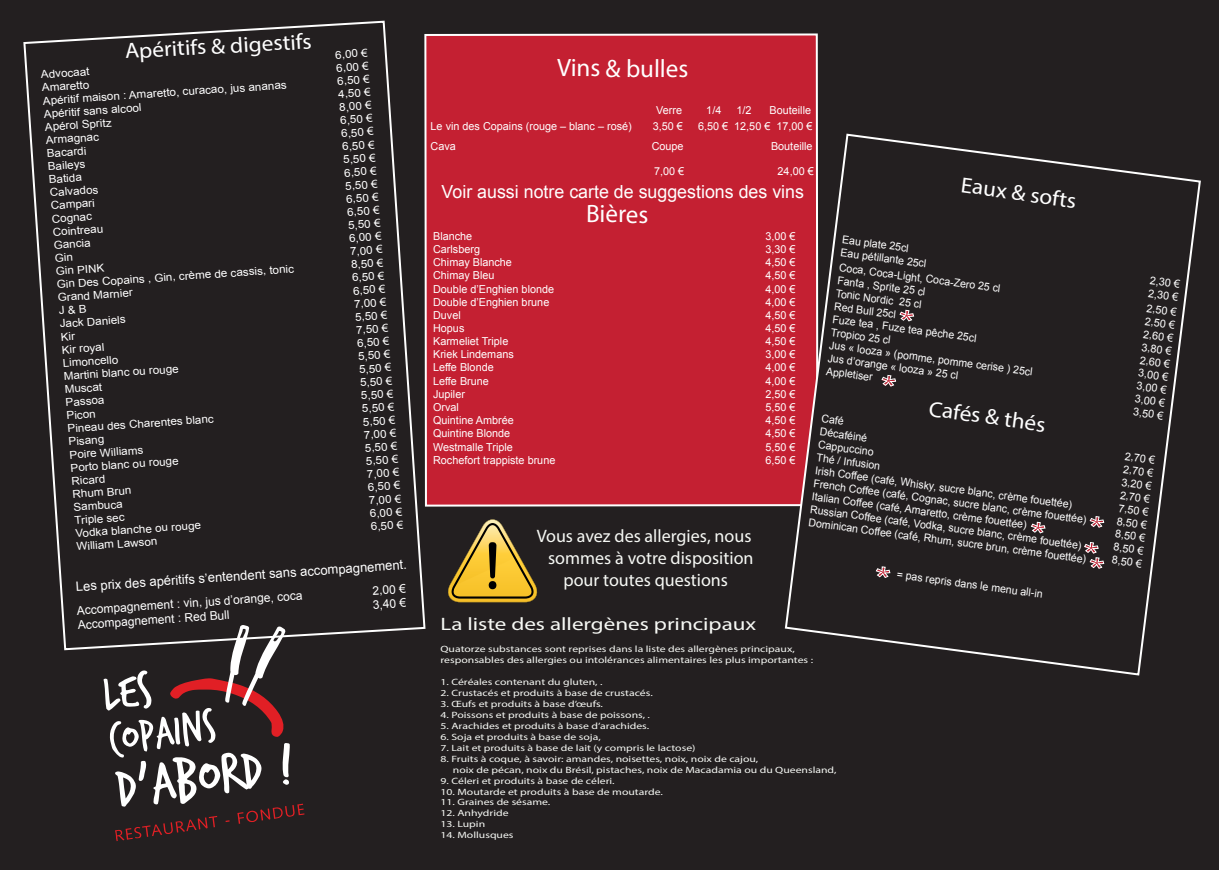
<style>
.page{position:relative;width:1219px;height:871px;background:#fff}
.page>*{position:absolute;margin:0;border:0;box-sizing:border-box;transform-origin:0 0}
.t1{font:33.1px/26.6px "Arial";color:#c42032;text-align:right;scale:1.27 1}
.t2{font:25.2px "Myriad Pro";letter-spacing:-.01em;color:#fff}
.t3{font:21.9px "Myriad Pro";color:#fff;scale:1.06 1}
.t4{font:18px "Myriad Pro";color:#f6f8f4}
.t5{font:18px "Arial";color:#fff}
.t6{font:18px "Myriad Pro";color:#f6f8f4;scale:1.28 1}
.t7{font:13px "Arial";color:#fff}
.t8{font:12px "Arial";color:#fff}
.t9{font:10.9px/13.1px "Arial";color:#fff}
.t10{font:10.9px/13.1px "Arial";color:#fff;scale:1.06 1}
.t11{font:9.1px/11px "Myriad Pro";color:#f6f8f4;scale:1.28 1}
</style>
<div class="page">
<div style="left:0;top:0;width:1219px;height:869px;background:#231f20"></div>
<svg style="left:23px;top:20px;width:403px;height:631px"></svg>
<div style="left:423px;top:32px;width:395px;height:475px;background:#c42032"></div>
<svg style="left:784px;top:132px;width:417px;height:544px"></svg>
<svg style="left:104px;top:624px;width:200px;height:217px"></svg>
<svg style="left:1090px;top:516px;width:14px;height:11px"></svg>
<svg style="left:1031px;top:522px;width:14px;height:11px"></svg>
<svg style="left:1084px;top:542px;width:20px;height:26px"></svg>
<svg style="left:448px;top:519px;width:90px;height:83px"></svg>
<svg style="left:876px;top:566px;width:14px;height:12px"></svg>
<svg style="left:881px;top:374px;width:15px;height:12px"></svg>
<svg style="left:899px;top:309px;width:15px;height:12px"></svg>
<h3 class="t3" style="left:124px;top:37px;width:178px;rotate:-3deg">Apéritifs &amp; digestifs</h3>
<p class="t10" style="left:41px;top:68px;width:232px;rotate:-4deg">Advocaat<br>Amaretto<br>Apéritif maison : Amaretto, curacao, jus ananas<br>Apéritif sans alcool<br>Apérol Spritz<br>Armagnac<br>Bacardi<br>Baileys<br>Batida<br>Calvados<br>Campari<br>Cognac<br>Cointreau<br>Gancia<br>Gin<br>Gin PINK<br>Gin Des Copains , Gin, crème de cassis, tonic<br>Grand Marnier<br>J &amp; B<br>Jack Daniels<br>Kir<br>Kir royal<br>Limoncello<br>Martini blanc ou rouge<br>Muscat<br>Passoa<br>Picon<br>Pineau des Charentes blanc<br>Pisang<br>Poire Williams<br>Porto blanc ou rouge<br>Ricard<br>Rhum Brun<br>Sambuca<br>Triple sec<br>Vodka blanche ou rouge<br>William Lawson</p>
<p class="t10" style="left:335px;top:48px;width:34px;rotate:-4deg">6,00 €<br>6,00 €<br>6,50 €<br>4,50 €<br>8,00 €<br>6,50 €<br>6,50 €<br>6,50 €<br>5,50 €<br>6,50 €<br>5,50 €<br>6,50 €<br>6,50 €<br>5,50 €<br>6,00 €<br>7,00 €<br>8,50 €<br>6,50 €<br>6,50 €<br>7,00 €<br>5,50 €<br>7,50 €<br>6,50 €<br>5,50 €<br>5,50 €<br>5,50 €<br>5,50 €<br>5,50 €<br>5,50 €<br>7,00 €<br>5,50 €<br>5,50 €<br>7,00 €<br>6,50 €<br>7,00 €<br>6,00 €<br>6,50 €</p>
<p class="t7" style="left:75px;top:578px;width:333px;rotate:-4deg">Les prix des apéritifs s’entendent sans accompagnement.</p>
<p class="t8" style="left:76px;top:602px;width:228px;rotate:-4deg">Accompagnement : vin, jus d’orange, coca</p>
<p class="t8" style="left:372px;top:582px;width:35px;rotate:-4deg">2,00 €</p>
<p class="t8" style="left:372px;top:597px;width:35px;rotate:-4deg">3,40 €</p>
<p class="t8" style="left:77px;top:617px;width:154px;rotate:-4deg">Accompagnement : Red Bull</p>
<h2 class="t2" style="left:557px;top:53px;width:133px">Vins &amp; bulles</h2>
<p class="t9" style="left:656px;top:103px;width:27px">Verre</p>
<p class="t9" style="left:706px;top:103px;width:17px">1/4</p>
<p class="t9" style="left:736px;top:103px;width:17px">1/2</p>
<p class="t9" style="left:770px;top:103px;width:43px">Bouteille</p>
<p class="t9" style="left:431px;top:120px;width:203px">Le vin des Copains (rouge – blanc – rosé)</p>
<p class="t9" style="left:653px;top:120px;width:32px">3,50 €</p>
<p class="t9" style="left:698px;top:120px;width:116px">6,50 € 12,50 € 17,00 €</p>
<p class="t9" style="left:431px;top:140px;width:27px">Cava</p>
<p class="t9" style="left:652px;top:140px;width:33px">Coupe</p>
<p class="t9" style="left:771px;top:140px;width:43px">Bouteille</p>
<p class="t9" style="left:654px;top:165px;width:32px">7,00 €</p>
<p class="t9" style="left:778px;top:165px;width:38px">24,00 €</p>
<h3 class="t5" style="left:442px;top:180px;width:364px">Voir aussi notre carte de suggestions des vins</h3>
<h2 class="t2" style="left:586px;top:198px;width:64px">Bières</h2>
<h3 class="t3" style="left:963px;top:171px;width:111px;rotate:8deg">Eaux &amp; softs</h3>
<p class="t9" style="left:433px;top:229px;width:124px">Blanche<br>Carlsberg<br>Chimay Blanche<br>Chimay Bleu<br>Double d’Enghien blonde<br>Double d’Enghien brune<br>Duvel<br>Hopus<br>Karmeliet Triple<br>Kriek Lindemans<br>Leffe Blonde<br>Leffe Brune<br>Jupiler<br>Orval<br>Quintine Ambrée<br>Quintine Blonde<br>Westmalle Triple<br>Rochefort trappiste brune</p>
<p class="t9" style="left:765px;top:229px;width:32px;text-align:justify">3,00 € 3,30 € 4,50 € 4,50 € 4,00 € 4,00 € 4,50 € 4,50 € 4,50 € 3,00 € 4,00 € 4,00 € 2,50 € 5,50 € 4,50 € 4,50 € 5,50 € 6,50 €</p>
<h3 class="t4" style="left:537px;top:525px;width:216px">Vous avez des allergies, nous</h3>
<h3 class="t4" style="left:548px;top:546px;width:207px">sommes à votre disposition</h3>
<h3 class="t4" style="left:563px;top:568px;width:166px">pour toutes questions</h3>
<p class="t9" style="left:843px;top:232px;width:88px;rotate:8deg">Eau plate 25cl<br>Eau pétillante 25cl</p>
<p class="t9" style="left:840px;top:260px;width:164px;rotate:8deg">Coca, Coca-Light, Coca-Zero 25 cl<br>Fanta , Sprite 25 cl<br>Tonic Nordic 25 cl<br>Red Bull 25cl<br>Fuze tea , Fuze tea pêche 25cl<br>Tropico 25 cl</p>
<p class="t9" style="left:830px;top:337px;width:206px;line-height:13.4px;rotate:8deg">Jus « looza » (pomme, pomme cerise ) 25cl<br>Jus d’orange « looza » 25 cl<br>Appletiser</p>
<p class="t9" style="left:1151px;top:273px;width:32px;rotate:8deg">2,30 €<br>2,30 €</p>
<p class="t9" style="left:1148px;top:301px;width:33px;text-align:justify;rotate:8deg">2,50 € 2,50 € 2,60 € 3,80 € 2,60 € 3,00 € 3,00 € 3,00 € 3,50 €</p>
<h3 class="t3" style="left:931px;top:394px;width:112px;rotate:8deg">Cafés &amp; thés</h3>
<p class="t9" style="left:823px;top:412px;width:261px;line-height:12.8px;rotate:8deg">Café<br>Décaféiné<br>Cappuccino<br>Thé / Infusion<br>Irish Coffee (café, Whisky, sucre blanc, crème fouettée)</p>
<p class="t9" style="left:1126px;top:449px;width:33px;rotate:8deg">2,70 €<br>2,70 €<br>3,20 €<br>2,70 €<br>7,50 €<br>8,50 €<br>8,50 €<br>8,50 €<br>8,50 €</p>
<p class="t9" style="left:814px;top:476px;width:51px;rotate:8deg">French Co</p>
<p class="t9" style="left:815px;top:475px;width:282px;text-indent:49px;rotate:8deg">ffee (café, Cognac, sucre blanc, crème fouettée)<br>Italian Coffee (café, Amaretto, crème fouettée)<br>Russian Coffee (café, Vodka, sucre blanc, crème fouettée)<br>Dominican Coffee (café, Rhum, sucre brun, crème fouettée)</p>
<h1 class="t1" style="left:1032px;top:514px;width:64px;rotate:8deg">* * * *</h1>
<p class="t9" style="left:898px;top:567px;width:149px;rotate:8deg">= pas repris dans le menu all-in</p>
<h3 class="t6" style="left:440px;top:612px;width:248px">La liste des allergènes principaux</h3>
<p class="t11" style="left:440px;top:643px;width:293px">Quatorze substances sont reprises dans la liste des allergènes principaux, responsables des allergies ou intolérances alimentaires les plus importantes :</p>
<p class="t11" style="left:440px;top:676px;width:128px">1. Céréales contenant du gluten, .</p>
<p class="t11" style="left:440px;top:686px;width:167px">2. Crustacés et produits à base de crustacés.</p>
<p class="t11" style="left:440px;top:697px;width:128px">3. Œufs et produits à base d’œufs.</p>
<p class="t11" style="left:440px;top:708px;width:165px">4. Poissons et produits à base de poissons, .</p>
<p class="t11" style="left:440px;top:719px;width:165px">5. Arachides et produits à base d’arachides.</p>
<p class="t11" style="left:440px;top:730px;width:127px">6. Soja et produits à base de soja,</p>
<p class="t11" style="left:440px;top:741px;width:201px">7. Lait et produits à base de lait (y compris le lactose)</p>
<p class="t11" style="left:453px;top:752px;width:301px;text-indent:-12px">8. Fruits à coque, à savoir: amandes, noisettes, noix, noix de cajou,<br>noix de pécan, noix du Brésil, pistaches, noix de Macadamia ou du Queensland,</p>
<p class="t11" style="left:441px;top:774px;width:138px">9. Céleri et produits à base de céleri.</p>
<p class="t11" style="left:441px;top:785px;width:175px">10. Moutarde et produits à base de moutarde.</p>
<p class="t11" style="left:441px;top:796px;width:87px">11. Graines de sésame.</p>
<p class="t11" style="left:441px;top:807px;width:55px">12. Anhydride</p>
<p class="t11" style="left:441px;top:818px;width:36px">13. Lupin</p>
<p class="t11" style="left:441px;top:829px;width:59px">14. Mollusques</p>
</div>
